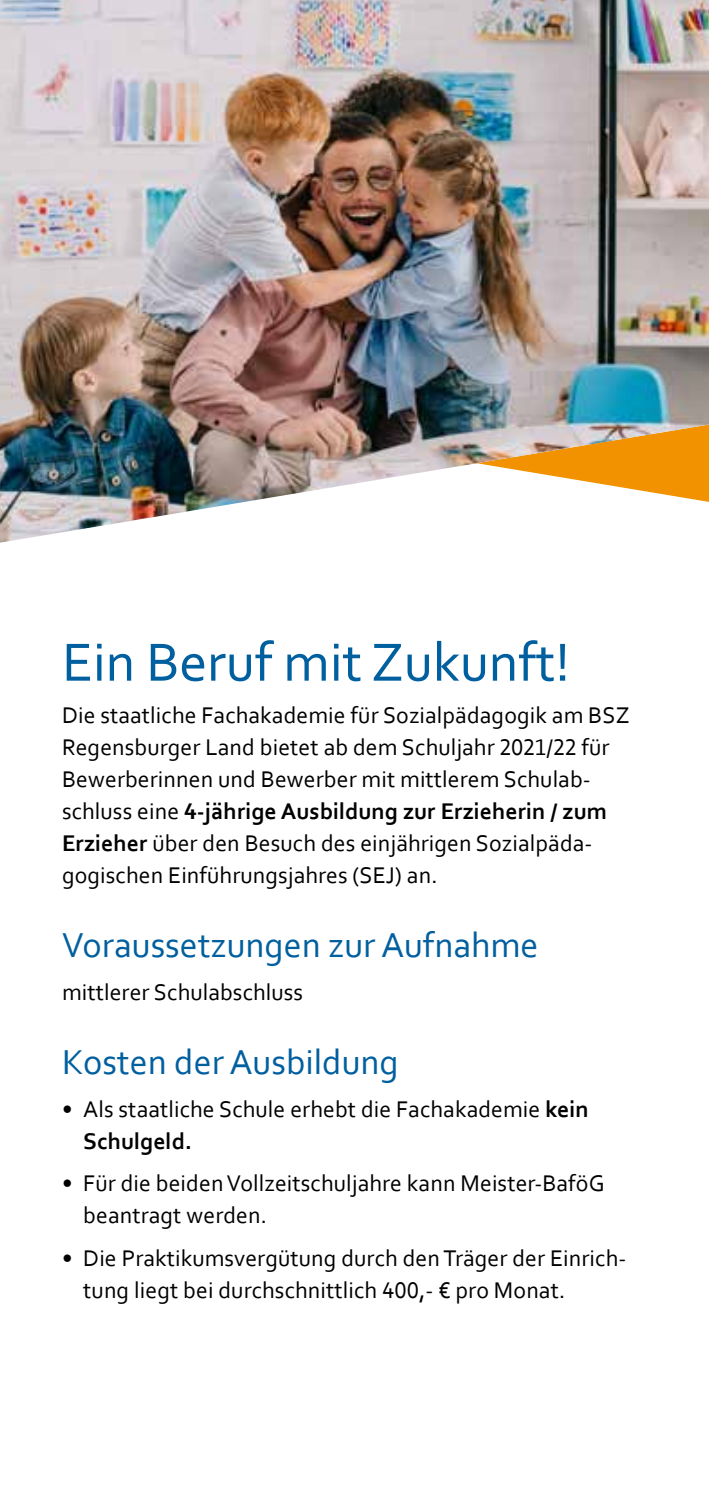
<style>
.page{position:relative;width:709px;height:1489px;background:#fff}
.page>*{position:absolute;margin:0;border:0;box-sizing:border-box;transform-origin:0 0}
.t1{font:56.25px "Corbel";letter-spacing:-.005em;color:#005f9f}
.t2{font:36.25px "Corbel";color:#005f9f}
.t3{font:23.75px/32px "Corbel";letter-spacing:.005em;color:#000}
.s1{font-weight:700}
</style>
<div class="page">
<img style="left:0;top:0;width:709px;height:542px">
<h1 class="t1" style="left:62px;top:627px;width:509px">Ein Beruf mit Zukunft!</h1>
<p class="t3" style="left:62px;top:698px;width:569px">Die staatliche Fachakademie für Sozialpädagogik am BSZ Regensburger Land bietet ab dem Schuljahr 2021/22 für Bewerberinnen und Bewerber mit mittlerem Schulab&shy;schluss eine <span class="s1">4-jährige Ausbildung zur Erzieherin / zum Erzieher</span> über den Besuch des einjährigen Sozialpäda&shy;gogischen Einführungsjahres (SEJ) an.</p>
<h2 class="t2" style="left:62px;top:922px;width:478px">Voraussetzungen zur Aufnahme</h2>
<p class="t3" style="left:62px;top:975px;width:243px">mittlerer Schulabschluss</p>
<h2 class="t2" style="left:62px;top:1039px;width:338px">Kosten der Ausbildung</h2>
<p class="t3" style="left:83px;top:1092px;width:507px;text-indent:-21px">• Als staatliche Schule erhebt die Fachakademie <span class="s1">kein<br>Schulgeld.</span></p>
<p class="t3" style="left:83px;top:1166px;width:523px;text-indent:-21px">• Für die beiden Vollzeitschuljahre kann Meister-BaföG beantragt werden.</p>
<p class="t3" style="left:83px;top:1240px;width:544px;text-indent:-21px">• Die Praktikumsvergütung durch den Träger der Einrich&shy;tung liegt bei durchschnittlich 400,- € pro Monat.</p>
</div>
